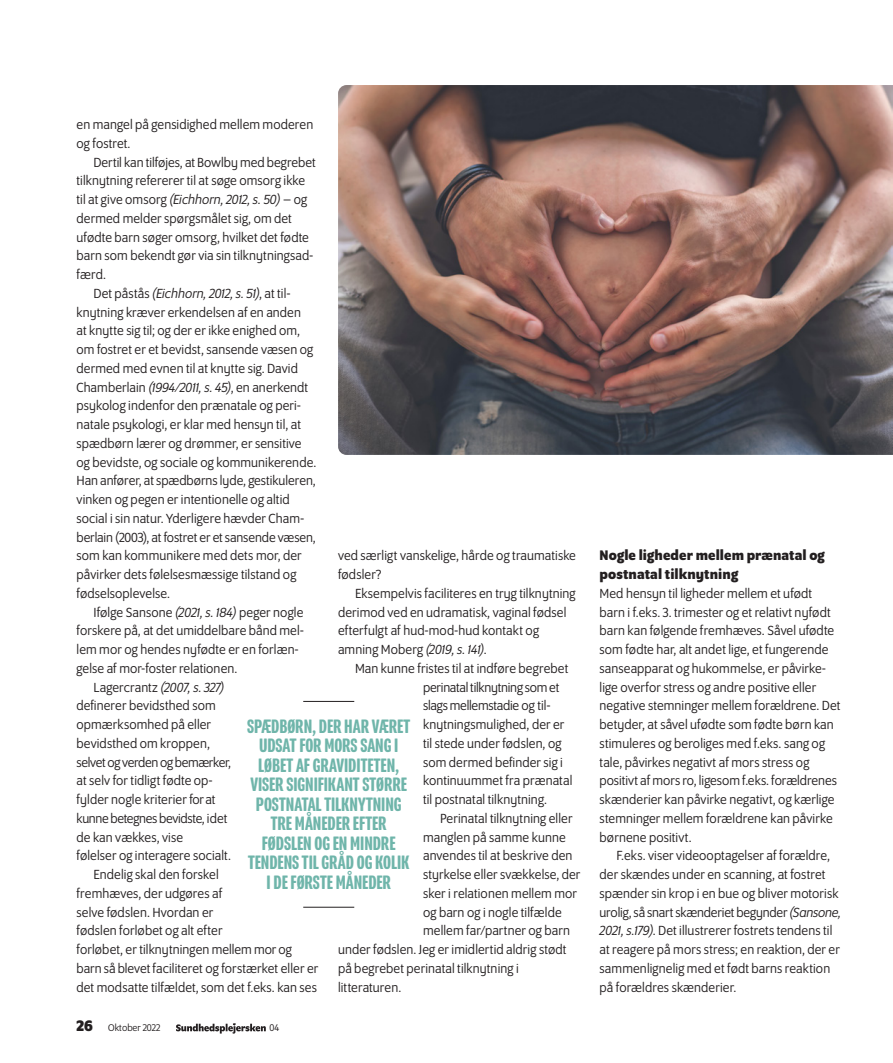
<style>
.page{position:relative;width:893px;height:1063px;background:#fff}
.page>*{position:absolute;margin:0;border:0;box-sizing:border-box;transform-origin:0 0}
.Citat_2020{font:500 21px/19.5px "Program Nar OT";color:#6fb5aa;text-align:center}
.Mellemrubrik_2020{font:700 15px/18.8px "Program OT";letter-spacing:.005em;color:#231f20}
.Brødtekst_2020{font:14.25px/18.8px "Program OT";letter-spacing:.01em;color:#231f20}
.Brødtekst_u__indryk{font:14.25px/18.8px "Program OT";letter-spacing:.01em;color:#231f20}
.t1{font:10.5px "Program OT";color:#231f20}
.s1{font-style:italic}
.s2{font-weight:700;font-size:16.5px}
</style>
<div class="page">
<img style="left:338px;top:85px;width:555px;height:370px">
<hr style="left:303px;top:701px;width:51px;height:1px;background:#231f20">
<hr style="left:303px;top:907px;width:51px;height:1px;background:#231f20">
<svg style="left:176px;top:1023px;width:90px;height:11px"></svg>
<p class="Brødtekst_2020" style="left:77px;top:115px;width:238px">en mangel på gensidighed mellem moderen og fostret.</p>
<p class="Brødtekst_2020" style="left:77px;top:152px;width:241px;text-indent:17px">Dertil kan tilføjes, at Bowlby med begrebet tilknytning refererer til at søge omsorg ikke til at give omsorg <span class="s1">(Eichhorn, 2012, s. 50)</span> – og dermed melder spørgsmålet sig, om det ufødte barn søger omsorg, hvilket det fødte barn som bekendt gør via sin tilknytningsad&shy;færd.</p>
<p class="Brødtekst_2020" style="left:77px;top:284px;width:241px;text-indent:17px">Det påstås <span class="s1">(Eichhorn, 2012, s. 51)</span>, at til&shy;knytning kræver erkendelsen af en anden<br>at knytte sig til; og der er ikke enighed om, om fostret er et bevidst, sansende væsen og dermed med evnen til at knytte sig. David Chamberlain <span class="s1">(1994/2011, s. 45)</span>, en anerkendt psykolog indenfor den prænatale og peri&shy;natale psykologi, er klar med hensyn til, at spædbørn lærer og drømmer, er sensitive og bevidste, og sociale og kommunikerende.<br>Han anfører, at spædbørns lyde, gestikuleren, vinken og pegen er intentionelle og altid social i sin natur. Yderligere hævder Cham&shy;berlain (2003), at fostret er et sansende væsen, som kan kommunikere med dets mor, der påvirker dets følelsesmæssige tilstand og fødselsoplevelse.</p>
<p class="Brødtekst_2020" style="left:77px;top:602px;width:229px;text-indent:17px">Ifølge Sansone <span class="s1">(2021, s. 184)</span> peger nogle forskere på, at det umiddelbare bånd mel&shy;lem mor og hendes nyfødte er en forlæn&shy;gelse af mor-foster relationen.</p>
<p class="Brødtekst_2020" style="left:77px;top:677px;width:156px;text-indent:17px">Lagercrantz <span class="s1">(2007, s. 327) </span>definerer bevidsthed som opmærksomhed på eller bevidsthed om kroppen, selvet og verden og bemærker, at selv for tidligt fødte op&shy;fylder nogle kriterier for at kunne betegnes bevidste, idet de kan vækkes, vise<br>følelser og interagere socialt.</p>
<p class="Brødtekst_2020" style="left:77px;top:865px;width:243px;text-indent:17px">Endelig skal den forskel<br>fremhæves, der udgøres af<br>selve fødslen. Hvordan er<br>fødslen forløbet og alt efter<br>forløbet, er tilknytningen mellem mor og barn så blevet faciliteret og forstærket eller er det modsatte tilfældet, som det f.eks. kan ses</p>
<p class="Brødtekst_2020" style="left:338px;top:546px;width:239px">ved særligt vanskelige, hårde og traumatiske fødsler?</p>
<p class="Brødtekst_2020" style="left:338px;top:584px;width:239px;text-indent:17px">Eksempelvis faciliteres en tryg tilknytning derimod ved en udramatisk, vaginal fødsel efterfulgt af hud-mod-hud kontakt og amning Moberg <span class="s1">(2019, s. 141)</span>.</p>
<p class="Brødtekst_2020" style="left:423px;top:659px;width:151px;text-indent:-68px">Man kunne fristes til at indføre begrebet perinatal tilknytning som et slags mellemstadie og til&shy;knytningsmulighed, der er til stede under fødslen, og som dermed befinder sig i kontinuummet fra prænatal til postnatal tilknytning.</p>
<p class="Brødtekst_2020" style="left:440px;top:809px;width:134px">Perinatal tilknytning eller</p>
<p class="Brødtekst_2020" style="left:423px;top:827px;width:144px">manglen på samme kunne</p>
<p class="Brødtekst_2020" style="left:423px;top:846px;width:151px">anvendes til at beskrive den</p>
<p class="Brødtekst_2020" style="left:423px;top:865px;width:159px">styrkelse eller svækkelse, der</p>
<p class="Brødtekst_2020" style="left:423px;top:884px;width:155px">sker i relationen mellem mor</p>
<p class="Brødtekst_2020" style="left:423px;top:902px;width:140px">og barn og i nogle tilfælde</p>
<p class="Brødtekst_2020" style="left:423px;top:921px;width:148px">mellem far/partner og barn</p>
<p class="Brødtekst_2020" style="left:338px;top:940px;width:230px">under fødslen. Jeg er imidlertid aldrig stødt</p>
<p class="Brødtekst_2020" style="left:338px;top:959px;width:182px">på begrebet perinatal tilknytning i</p>
<p class="Brødtekst_2020" style="left:338px;top:977px;width:65px">litteraturen.</p>
<p class="Citat_2020" style="left:247px;top:716px;width:165px">SPÆDBØRN, DER HAR VÆRET<br>UDSAT FOR MORS SANG I<br>LØBET AF GRAVIDITETEN,<br>VISER SIGNIFIKANT STØRRE<br>POSTNATAL TILKNYTNING<br>TRE MÅNEDER EFTER<br>FØDSLEN OG EN MINDRE<br>TENDENS TIL GRÅD OG KOLIK<br>I DE FØRSTE MÅNEDER</p>
<p class="t1" style="left:77px;top:1022px;width:85px"><span class="s2">26</span> Oktober 2022</p>
<p class="t1" style="left:269px;top:1022px;width:11px">04</p>
<p class="Mellemrubrik_2020" style="left:600px;top:546px;width:227px">Nogle ligheder mellem prænatal og postnatal tilknytning</p>
<p class="Brødtekst_u__indryk" style="left:600px;top:584px;width:242px">Med hensyn til ligheder mellem et ufødt barn i f.eks. 3. trimester og et relativt nyfødt barn kan følgende fremhæves. Såvel ufødte som fødte har, alt andet lige, et fungerende sanseapparat og hukommelse, er påvirke&shy;lige overfor stress og andre positive eller negative stemninger mellem forældrene. Det betyder, at såvel ufødte som fødte børn kan stimuleres og beroliges med f.eks. sang og tale, påvirkes negativt af mors stress og positivt af mors ro, ligesom f.eks. forældrenes skænderier kan påvirke negativt, og kærlige stemninger mellem forældrene kan påvirke børnene positivt.</p>
<p class="Brødtekst_2020" style="left:600px;top:846px;width:243px;text-indent:17px">F.eks. viser videooptagelser af forældre, der skændes under en scanning, at fostret spænder sin krop i en bue og bliver motorisk urolig, så snart skænderiet begynder <span class="s1">(Sansone, 2021, s.179)</span>. Det illustrerer fostrets tendens til at reagere på mors stress; en reaktion, der er sammenlignelig med et født barns reaktion på forældres skænderier.</p>
</div>
